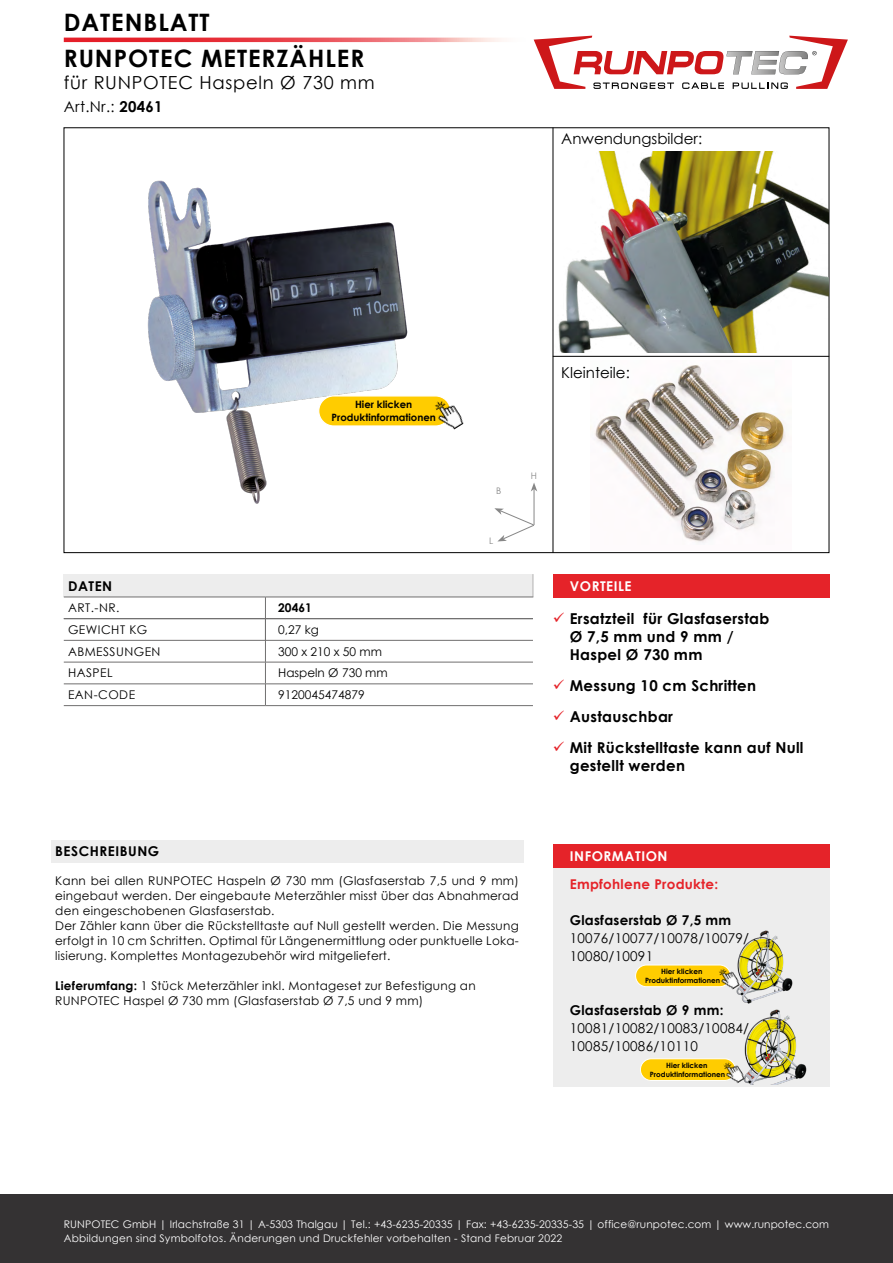
<style>
.page{position:relative;width:893px;height:1263px;background:#fff}
.page>*{position:absolute;margin:0;border:0;box-sizing:border-box;transform-origin:0 0}
.t1{font:700 24px/36px "Century Gothic";letter-spacing:.04em;color:#000}
.t2{font:18px "Century Gothic";letter-spacing:.04em;color:#000}
.t3{font:700 15px/18px "Century Gothic";letter-spacing:.02em;color:#000}
.t4{font:15px "Century Gothic";color:#000}
.t5{font:13.5px/18px "Century Gothic";letter-spacing:.02em;color:#000}
.t6{font:700 13.5px "Century Gothic";letter-spacing:.02em;color:#000}
.t7{font:700 13.5px "Century Gothic";letter-spacing:.04em;color:#fff}
.t8{font:700 13.5px "Century Gothic";letter-spacing:.02em;color:#e52329}
.t9{font:700 13.5px "Century Gothic";letter-spacing:.04em;color:#000}
.t10{font:12px/15px "Century Gothic";letter-spacing:.02em;color:#000}
.t11{font:12px "Century Gothic";color:#000}
.t12{font:12px "Century Gothic";letter-spacing:.04em;color:#000}
.t13{font:700 12px "Century Gothic";color:#000}
.t14{font:10.5px/13.5px "Century Gothic";letter-spacing:.01em;color:#fff}
.t15{font:700 10.05px/12.1px "Century Gothic";color:#000;text-align:center}
.t16{font:9px "Century Gothic";color:#878787}
.t17{font:700 7.2px/8.7px "Century Gothic";color:#000;text-align:center}
.s1{font-weight:700}
</style>
<div class="page">
<img style="left:147px;top:180px;width:261px;height:324px">
<div style="left:64px;top:574px;width:469px;height:23px;background:#ededed"></div>
<svg style="left:533px;top:574px;width:1px;height:23px"></svg>
<hr style="left:64px;top:597px;width:201px;height:1px;background:#706f6f">
<hr style="left:265px;top:597px;width:268px;height:1px;background:#706f6f">
<hr style="left:64px;top:618px;width:201px;height:1px;background:#706f6f">
<hr style="left:265px;top:618px;width:268px;height:1px;background:#706f6f">
<hr style="left:64px;top:640px;width:201px;height:1px;background:#706f6f">
<hr style="left:265px;top:640px;width:268px;height:1px;background:#706f6f">
<hr style="left:64px;top:662px;width:201px;height:1px;background:#706f6f">
<hr style="left:265px;top:662px;width:268px;height:1px;background:#706f6f">
<hr style="left:64px;top:684px;width:201px;height:1px;background:#706f6f">
<hr style="left:265px;top:684px;width:268px;height:1px;background:#706f6f">
<svg style="left:265px;top:597px;width:1px;height:108px"></svg>
<hr style="left:64px;top:705px;width:201px;height:1px;background:#706f6f">
<hr style="left:265px;top:705px;width:268px;height:1px;background:#706f6f">
<div style="left:553px;top:574px;width:276px;height:23px;background:#e52329"></div>
<div style="left:0;top:1195px;width:893px;height:68px;background:#343233"></div>
<div style="left:553px;top:866px;width:276px;height:221px;background:#ededed"></div>
<div style="left:553px;top:844px;width:276px;height:23px;background:#e52329"></div>
<img style="left:744px;top:1009px;width:62px;height:76px">
<img style="left:737px;top:930px;width:55px;height:73px">
<div style="left:51px;top:840px;width:472px;height:23px;background:#ededed"></div>
<img style="left:558px;top:152px;width:271px;height:201px">
<img style="left:590px;top:365px;width:196px;height:178px">
<hr style="left:553px;top:128px;width:1px;height:425px;background:#000">
<hr style="left:553px;top:356px;width:276px;height:1px;background:#000">
<hr style="left:534px;top:489px;width:1px;height:36px;background:#878787">
<svg style="left:531px;top:483px;width:6px;height:8px"></svg>
<svg style="left:494px;top:508px;width:40px;height:33px"></svg>
<div style="left:319px;top:396px;width:132px;height:30px;background:#fc0;border-radius:15px"></div>
<div style="left:318px;top:395px;width:133px;height:32px;border:1px solid #fff;border-radius:15px"></div>
<img style="left:429px;top:395px;width:35px;height:35px">
<div style="left:636px;top:965px;width:94px;height:22px;background:#fc0;border-radius:11px"></div>
<div style="left:635px;top:964px;width:96px;height:23px;border:1px solid #fff;border-radius:11px"></div>
<img style="left:715px;top:963px;width:28px;height:30px">
<div style="left:640px;top:1059px;width:95px;height:21px;background:#fc0;border-radius:11px"></div>
<div style="left:640px;top:1058px;width:96px;height:23px;border:1px solid #fff;border-radius:11px"></div>
<img style="left:720px;top:1057px;width:28px;height:28px">
<svg style="left:534px;top:36px;width:314px;height:53px"></svg>
<svg style="left:64px;top:38px;width:470px;height:4px;background:#ec646a"></svg>
<h1 class="t1" style="left:64px;top:3px;width:302px">DATENBLATT<br>RUNPOTEC METERZÄHLER</h1>
<h2 class="t2" style="left:64px;top:70px;width:312px">für RUNPOTEC Haspeln Ø 730 mm</h2>
<p class="t4" style="left:64px;top:96px;width:100px">Art.Nr.: <span class="s1">20461</span></p>
<p class="t4" style="left:561px;top:128px;width:143px">Anwendungsbilder:</p>
<p class="t15" style="left:331px;top:398px;width:106px">Hier klicken<br>Produktinformationen</p>
<p class="t6" style="left:68px;top:575px;width:46px">DATEN</p>
<p class="t10" style="left:68px;top:600px;width:53px">ART.-NR.</p>
<p class="t13" style="left:278px;top:599px;width:35px">20461</p>
<p class="t12" style="left:68px;top:621px;width:81px">GEWICHT KG</p>
<p class="t10" style="left:278px;top:622px;width:42px">0,27 kg</p>
<p class="t12" style="left:68px;top:643px;width:94px">ABMESSUNGEN</p>
<p class="t11" style="left:278px;top:643px;width:105px">300 x 210 x 50 mm</p>
<p class="t10" style="left:68px;top:665px;width:46px">HASPEL</p>
<p class="t11" style="left:278px;top:665px;width:111px">Haspeln Ø 730 mm</p>
<p class="t10" style="left:68px;top:687px;width:69px">EAN-CODE</p>
<p class="t11" style="left:278px;top:686px;width:88px">9120045474879</p>
<p class="t4" style="left:561px;top:363px;width:70px">Kleinteile:</p>
<p class="t16" style="left:496px;top:485px;width:7px">B</p>
<p class="t16" style="left:489px;top:534px;width:6px">L</p>
<p class="t16" style="left:531px;top:469px;width:8px">H</p>
<p class="t7" style="left:570px;top:575px;width:63px">VORTEILE</p>
<p class="t3" style="left:570px;top:608px;width:201px">Ersatzteil für Glasfaserstab<br>Ø 7,5 mm und 9 mm /<br>Haspel Ø 730 mm</p>
<p class="t3" style="left:570px;top:669px;width:235px;line-height:31.2px">Messung 10 cm Schritten<br>Austauschbar<br>Mit Rückstelltaste kann auf Null</p>
<p class="t3" style="left:570px;top:756px;width:117px">gestellt werden</p>
<p class="t9" style="left:55px;top:841px;width:105px">BESCHREIBUNG</p>
<p class="t7" style="left:570px;top:845px;width:99px">INFORMATION</p>
<p class="t10" style="left:55px;top:872px;width:465px">Kann bei allen RUNPOTEC Haspeln Ø 730 mm (Glasfaserstab 7,5 und 9 mm) eingebaut werden. Der eingebaute Meterzähler misst über das Abnahmerad den eingeschobenen Glasfaserstab.<br>Der Zähler kann über die Rückstelltaste auf Null gestellt werden. Die Messung erfolgt in 10 cm Schritten. Optimal für Längenermittlung oder punktuelle Loka&shy;lisierung. Komplettes Montagezubehör wird mitgeliefert.</p>
<p class="t10" style="left:55px;top:977px;width:422px"><span class="s1">Lieferumfang:</span> 1 Stück Meterzähler inkl. Montageset zur Befestigung an<br>RUNPOTEC Haspel Ø 730 mm (Glasfaserstab Ø 7,5 und 9 mm)</p>
<p class="t8" style="left:570px;top:874px;width:150px">Empfohlene Produkte:</p>
<p class="t6" style="left:570px;top:910px;width:163px">Glasfaserstab Ø 7,5 mm</p>
<p class="t5" style="left:570px;top:929px;width:181px">10076/10077/10078/10079/<br>10080/10091</p>
<p class="t17" style="left:645px;top:967px;width:77px">Hier klicken<br>Produktinformationen</p>
<p class="t6" style="left:570px;top:1000px;width:155px">Glasfaserstab Ø 9 mm:</p>
<p class="t5" style="left:570px;top:1019px;width:181px">10081/10082/10083/10084/<br>10085/10086/10110</p>
<p class="t17" style="left:650px;top:1060px;width:77px">Hier klicken<br>Produktinformationen</p>
<p class="t14" style="left:64px;top:1217px;width:767px">RUNPOTEC GmbH | Irlachstraße 31 | A-5303 Thalgau | Tel.: +43-6235-20335 | Fax: +43-6235-20335-35 | office@runpotec.com | www.runpotec.com<br>Abbildungen sind Symbolfotos. Änderungen und Druckfehler vorbehalten - Stand Februar 2022</p>
</div>
